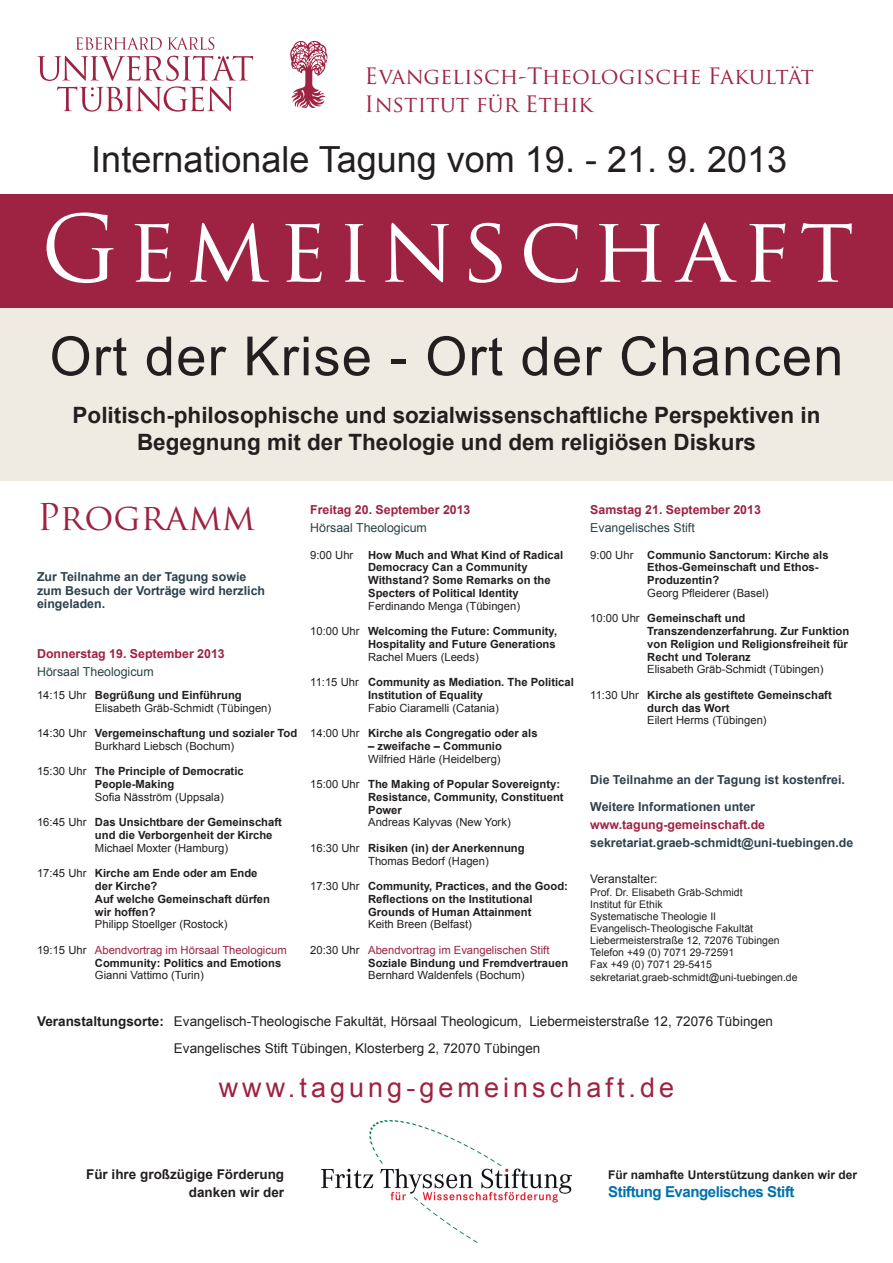
<style>
.page{position:relative;width:893px;height:1263px;background:#fff}
.page>*{position:absolute;margin:0;border:0;box-sizing:border-box;transform-origin:0 0}
.t1{font:90px "Trajan Pro";letter-spacing:.1em;color:#fff}
.t2{font:54px "Arial";letter-spacing:.025em;color:#231f20}
.t3{font:36px "Arial";color:#231f20}
.t4{font:36px "Trajan Pro";color:#9e2343}
.t5{font:27px "Arial";letter-spacing:.15em;color:#9e2343}
.t6{font:700 22.5px/27px "Arial";color:#231f20;text-align:center}
.t7{font:22.05px/28px "Trajan Pro";color:#9e2343}
.t8{font:700 15px "Arial";letter-spacing:-.03em;color:#0071ad}
.t9{font:13.5px/27px "Arial";color:#231f20}
.t10{font:700 13.5px/18px "Arial";color:#231f20;text-align:right}
.t11{font:700 12.38px/13.5px "Arial";color:#2d424d}
.t12{font:700 12.38px "Arial";color:#9e2343}
.t13{font:12.38px "Arial";color:#2d424d}
.t14{font:700 12px "Arial";color:#231f20}
.t15{font:12px "Arial";color:#231f20}
.t16{font:700 11.25px/12.8px "Arial";color:#231f20}
.t17{font:11.25px "Arial";color:#231f20}
.t18{font:11.25px "Arial";color:#9e2343}
.t19{font:10.5px/12.1px "Arial";color:#231f20}
</style>
<div class="page">
<svg style="left:37px;top:37px;width:216px;height:75px"></svg>
<svg style="left:290px;top:41px;width:37px;height:67px"></svg>
<div style="left:0;top:194px;width:893px;height:120px;background:#9e2343"></div>
<div style="left:0;top:308px;width:893px;height:172px;background:#efebe2"></div>
<img style="left:321px;top:1120px;width:251px;height:122px">
<h3 class="t7" style="left:365px;top:61px;width:451px">Evangelisch-Theologische Fakultät<br>Institut für Ethik</h3>
<h3 class="t3" style="left:91px;top:135px;width:697px">Internationale Tagung vom 19. - 21. 9. 2013</h3>
<h1 class="t1" style="left:41px;top:192px;width:815px">Gemeinschaft</h1>
<h2 class="t2" style="left:50px;top:319px;width:795px">Ort der Krise - Ort der Chancen</h2>
<h3 class="t6" style="left:73px;top:402px;width:749px">Politisch-philosophische und sozialwissenschaftliche Perspektiven in<br>Begegnung mit der Theologie und dem religiösen Diskurs</h3>
<h3 class="t4" style="left:37px;top:494px;width:219px">Programm</h3>
<p class="t12" style="left:310px;top:501px;width:162px">Freitag 20. September 2013</p>
<p class="t13" style="left:310px;top:519px;width:118px">Hörsaal Theologicum</p>
<p class="t12" style="left:590px;top:501px;width:172px">Samstag 21. September 2013</p>
<p class="t13" style="left:590px;top:519px;width:106px">Evangelisches Stift</p>
<p class="t17" style="left:310px;top:547px;width:45px">9:00 Uhr</p>
<p class="t16" style="left:368px;top:548px;width:197px">How Much and What Kind of Radical<br>Democracy Can a Community<br>Withstand? Some Remarks on the<br>Specters of Political Identity</p>
<p class="t17" style="left:368px;top:598px;width:153px">Ferdinando Menga (Tübingen)</p>
<p class="t16" style="left:368px;top:625px;width:190px">Welcoming the Future: Community,<br>Hospitality and Future Generations</p>
<p class="t17" style="left:368px;top:649px;width:112px">Rachel Muers (Leeds)</p>
<p class="t16" style="left:368px;top:676px;width:207px">Community as Mediation. The Political<br>Institution of Equality</p>
<p class="t17" style="left:368px;top:700px;width:132px">Fabio Ciaramelli (Catania)</p>
<p class="t16" style="left:368px;top:727px;width:171px">Kirche als Congregatio oder als</p>
<p class="t16" style="left:368px;top:739px;width:135px">– zweifache – Communio</p>
<p class="t17" style="left:368px;top:751px;width:134px">Wilfried Härle (Heidelberg)</p>
<p class="t16" style="left:368px;top:778px;width:197px">The Making of Popular Sovereignty:<br>Resistance, Community, Constituent<br>Power</p>
<p class="t17" style="left:368px;top:814px;width:144px">Andreas Kalyvas (New York)</p>
<p class="t16" style="left:368px;top:841px;width:158px">Risiken (in) der Anerkennung</p>
<p class="t17" style="left:368px;top:853px;width:122px">Thomas Bedorf (Hagen)</p>
<p class="t16" style="left:368px;top:880px;width:201px">Community, Practices, and the Good:<br>Reflections on the Institutional<br>Grounds of Human Attainment</p>
<p class="t17" style="left:368px;top:916px;width:105px">Keith Breen (Belfast)</p>
<p class="t18" style="left:368px;top:942px;width:183px">Abendvortrag im Evangelischen Stift</p>
<p class="t16" style="left:368px;top:956px;width:202px">Soziale Bindung und Fremdvertrauen</p>
<p class="t17" style="left:368px;top:967px;width:158px">Bernhard Waldenfels (Bochum)</p>
<p class="t17" style="left:590px;top:547px;width:45px">9:00 Uhr</p>
<p class="t16" style="left:647px;top:548px;width:183px">Communio Sanctorum: Kirche als<br>Ethos-Gemeinschaft und Ethos-<br>Produzentin?</p>
<p class="t17" style="left:647px;top:585px;width:123px">Georg Pfleiderer (Basel)</p>
<p class="t16" style="left:647px;top:612px;width:203px">Gemeinschaft und<br>Transzendenzerfahrung. Zur Funktion von Religion und Religionsfreiheit für<br>Recht und Toleranz</p>
<p class="t17" style="left:647px;top:662px;width:178px">Elisabeth Gräb-Schmidt (Tübingen)</p>
<p class="t16" style="left:647px;top:689px;width:186px">Kirche als gestiftete Gemeinschaft durch das Wort</p>
<p class="t17" style="left:647px;top:712px;width:121px">Eilert Herms (Tübingen)</p>
<p class="t11" style="left:37px;top:570px;width:230px">Zur Teilnahme an der Tagung sowie zum Besuch der Vorträge wird herzlich eingeladen.</p>
<p class="t17" style="left:590px;top:611px;width:51px">10:00 Uhr</p>
<p class="t17" style="left:310px;top:623px;width:51px">10:00 Uhr</p>
<p class="t12" style="left:37px;top:645px;width:189px">Donnerstag 19. September 2013</p>
<p class="t13" style="left:37px;top:663px;width:118px">Hörsaal Theologicum</p>
<p class="t17" style="left:310px;top:674px;width:50px">11:15 Uhr</p>
<p class="t17" style="left:37px;top:687px;width:51px">14:15 Uhr</p>
<p class="t17" style="left:37px;top:725px;width:51px">14:30 Uhr</p>
<p class="t17" style="left:37px;top:764px;width:51px">15:30 Uhr</p>
<p class="t17" style="left:590px;top:687px;width:50px">11:30 Uhr</p>
<p class="t16" style="left:95px;top:689px;width:148px">Begrüßung und Einführung</p>
<p class="t17" style="left:95px;top:700px;width:178px">Elisabeth Gräb-Schmidt (Tübingen)</p>
<p class="t16" style="left:95px;top:727px;width:204px">Vergemeinschaftung und sozialer Tod</p>
<p class="t17" style="left:95px;top:738px;width:141px">Burkhard Liebsch (Bochum)</p>
<p class="t16" style="left:95px;top:765px;width:150px">The Principle of Democratic<br>People-Making</p>
<p class="t17" style="left:95px;top:789px;width:130px">Sofia Näsström (Uppsala)</p>
<p class="t16" style="left:95px;top:816px;width:188px">Das Unsichtbare der Gemeinschaft und die Verborgenheit der Kirche</p>
<p class="t17" style="left:95px;top:840px;width:135px">Michael Moxter (Hamburg)</p>
<p class="t16" style="left:95px;top:867px;width:177px">Kirche am Ende oder am Ende der Kirche?<br>Auf welche Gemeinschaft dürfen wir hoffen?</p>
<p class="t17" style="left:95px;top:917px;width:134px">Philipp Stoellger (Rostock)</p>
<p class="t18" style="left:95px;top:942px;width:193px">Abendvortrag im Hörsaal Theologicum</p>
<p class="t16" style="left:95px;top:956px;width:188px">Community: Politics and Emotions</p>
<p class="t17" style="left:95px;top:968px;width:110px">Gianni Vattimo (Turin)</p>
<p class="t17" style="left:310px;top:725px;width:51px">14:00 Uhr</p>
<p class="t11" style="left:590px;top:766px;width:256px;line-height:27px">Die Teilnahme an der Tagung ist kostenfrei.<br>Weitere Informationen unter</p>
<p class="t12" style="left:590px;top:816px;width:176px">www.tagung-gemeinschaft.de</p>
<p class="t11" style="left:590px;top:836px;width:265px">sekretariat.graeb-schmidt@uni-tuebingen.de</p>
<p class="t17" style="left:310px;top:776px;width:51px">15:00 Uhr</p>
<p class="t17" style="left:37px;top:815px;width:51px">16:45 Uhr</p>
<p class="t17" style="left:310px;top:840px;width:51px">16:30 Uhr</p>
<p class="t17" style="left:310px;top:878px;width:51px">17:30 Uhr</p>
<p class="t17" style="left:37px;top:866px;width:51px">17:45 Uhr</p>
<p class="t15" style="left:590px;top:870px;width:69px">Veranstalter:</p>
<p class="t19" style="left:590px;top:886px;width:209px">Prof. Dr. Elisabeth Gräb-Schmidt<br>Institut für Ethik<br>Systematische Theologie II<br>Evangelisch-Theologische Fakultät<br>Liebermeisterstraße 12, 72076 Tübingen<br>Telefon +49 (0) 7071 29-72591<br>Fax +49 (0) 7071 29-5415 sekretariat.graeb-schmidt@uni-tuebingen.de</p>
<p class="t9" style="left:174px;top:1008px;width:601px">Evangelisch-Theologische Fakultät, Hörsaal Theologicum, Liebermeisterstraße 12, 72076 Tübingen<br>Evangelisches Stift Tübingen, Klosterberg 2, 72070 Tübingen</p>
<h3 class="t5" style="left:219px;top:1069px;width:457px">www.tagung-gemeinschaft.de</h3>
<p class="t17" style="left:310px;top:942px;width:51px">20:30 Uhr</p>
<p class="t17" style="left:37px;top:942px;width:51px">19:15 Uhr</p>
<p class="t10" style="left:37px;top:1012px;width:128px">Veranstaltungsorte:</p>
<p class="t10" style="left:86px;top:1165px;width:200px">Für ihre großzügige Förderung danken wir der</p>
<p class="t14" style="left:608px;top:1166px;width:250px">Für namhafte Unterstützung danken wir der</p>
<h3 class="t8" style="left:608px;top:1181px;width:188px">Stiftung Evangelisches Stift</h3>
</div>
